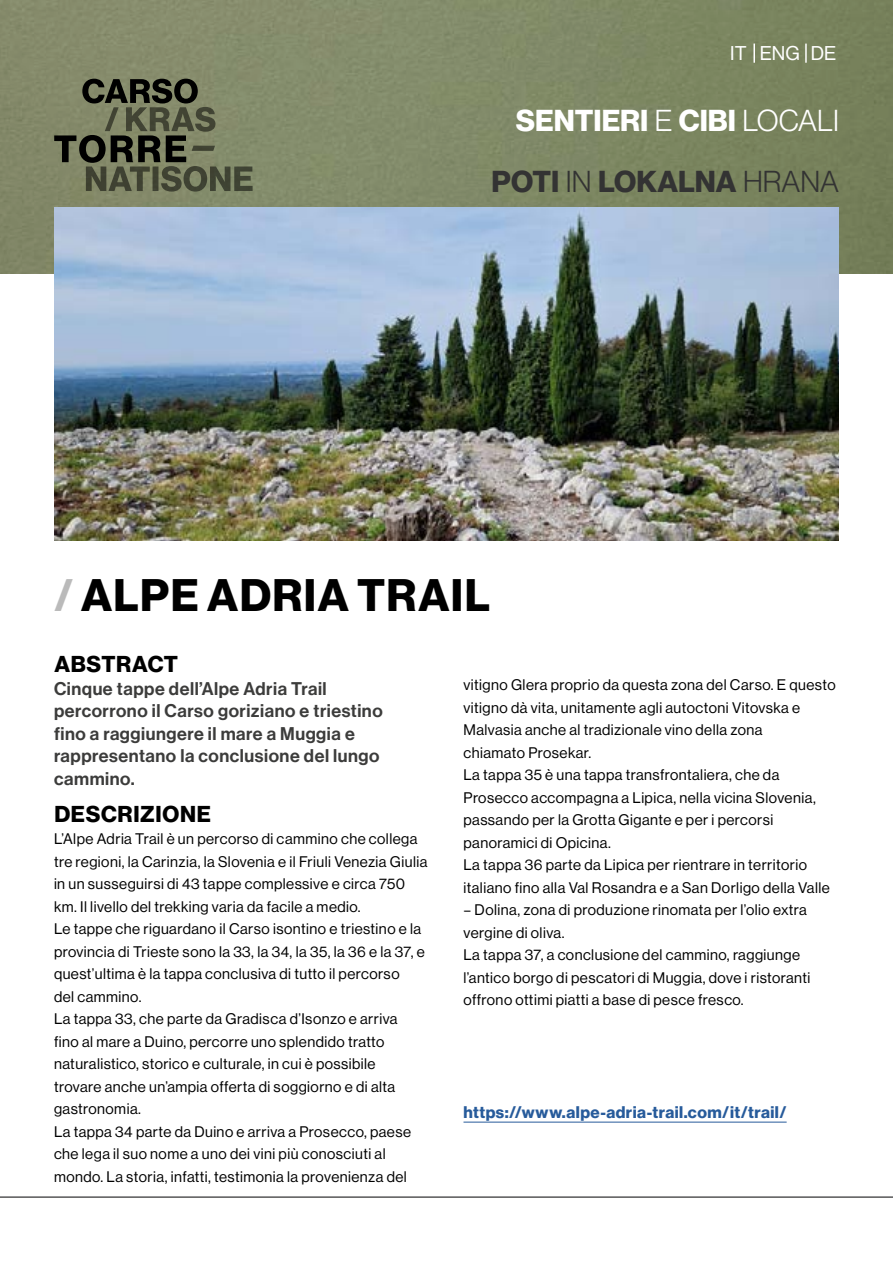
<style>
.page{position:relative;width:893px;height:1263px;background:#fff}
.page>*{position:absolute;margin:0;border:0;box-sizing:border-box;transform-origin:0 0}
.t1{font:700 44.55px "Neue Haas Display";letter-spacing:.03em;color:#000}
.t2{font:700 29.7px/60.8px "Neue Haas Display";color:#fff;text-align:right}
.t3{font:700 22.5px "Neue Haas Display";letter-spacing:.03em;color:#000}
.t4{font:19.5px "Neue Haas Display";color:#fff}
.t5{font:18px/22.5px "Neue Haas Display Mediu";letter-spacing:.03em;color:#3c3c3b}
.t6{font:700 16.5px "Neue Haas Display";letter-spacing:.03em;color:#275b9b}
.t7{font:15px/22.5px "Neue Haas Display";letter-spacing:.03em;color:#000}
.s1{font-weight:300}
.s2{color:#333}
.s3{font-weight:300;color:#333}
.s4{color:#bababa}
</style>
<div class="page">
<img style="left:0;top:0;width:893px;height:273px">
<img style="left:54px;top:207px;width:785px;height:334px">
<hr style="left:463px;top:1122px;width:324px;height:1px;background:#275b9b">
<hr style="left:0;top:1197px;width:893px;height:1px;background:#020203">
<svg style="left:54px;top:79px;width:199px;height:113px;background:#646950"></svg>
<svg style="left:753px;top:44px;width:2px;height:19px"></svg>
<svg style="left:805px;top:44px;width:2px;height:19px"></svg>
<h3 class="t4" style="left:730px;top:42px;width:108px">IT ENG DE</h3>
<h2 class="t2" style="left:492px;top:91px;width:349px">SENTIERI <span class="s1">E</span> CIBI <span class="s1">LOCALI<br></span><span class="s2">POTI</span> <span class="s3">IN</span> <span class="s2">LOKALNA</span> <span class="s3">HRANA</span></h2>
<h1 class="t1" style="left:54px;top:569px;width:437px"><span class="s4">/</span> ALPE ADRIA TRAIL</h1>
<h3 class="t3" style="left:54px;top:651px;width:125px">ABSTRACT</h3>
<p class="t5" style="left:54px;top:677px;width:330px">Cinque tappe dell’Alpe Adria Trail percorrono il Carso goriziano e triestino fino a raggiungere il mare a Muggia e rappresentano la conclusione del lungo cammino.</p>
<h3 class="t3" style="left:54px;top:801px;width:158px">DESCRIZIONE</h3>
<p class="t7" style="left:54px;top:828px;width:375px">L’Alpe Adria Trail è un percorso di cammino che collega tre regioni, la Carinzia, la Slovenia e il Friuli Venezia Giulia in un susseguirsi di 43 tappe complessive e circa 750 km. Il livello del trekking varia da facile a medio.<br>Le tappe che riguardano il Carso isontino e triestino e la provincia di Trieste sono la 33, la 34, la 35, la 36 e la 37, e quest’ultima è la tappa conclusiva di tutto il percorso<br>del cammino.<br>La tappa 33, che parte da Gradisca d’Isonzo e arriva<br>fino al mare a Duino, percorre uno splendido tratto naturalistico, storico e culturale, in cui è possibile<br>trovare anche un’ampia offerta di soggiorno e di alta gastronomia.<br>La tappa 34 parte da Duino e arriva a Prosecco, paese che lega il suo nome a uno dei vini più conosciuti al mondo. La storia, infatti, testimonia la provenienza del</p>
<p class="t7" style="left:463px;top:674px;width:374px">vitigno Glera proprio da questa zona del Carso. E questo vitigno dà vita, unitamente agli autoctoni Vitovska e Malvasia anche al tradizionale vino della zona<br>chiamato Prosekar.<br>La tappa 35 è una tappa transfrontaliera, che da Prosecco accompagna a Lipica, nella vicina Slovenia, passando per la Grotta Gigante e per i percorsi panoramici di Opicina.<br>La tappa 36 parte da Lipica per rientrare in territorio italiano fino alla Val Rosandra e a San Dorligo della Valle</p>
<p class="t7" style="left:463px;top:899px;width:348px">– Dolina, zona di produzione rinomata per l’olio extra vergine di oliva.<br>La tappa 37, a conclusione del cammino, raggiunge l’antico borgo di pescatori di Muggia, dove i ristoranti offrono ottimi piatti a base di pesce fresco.</p>
<p class="t6" style="left:463px;top:1102px;width:325px">https://www.alpe-adria-trail.com/it/trail/</p>
</div>
